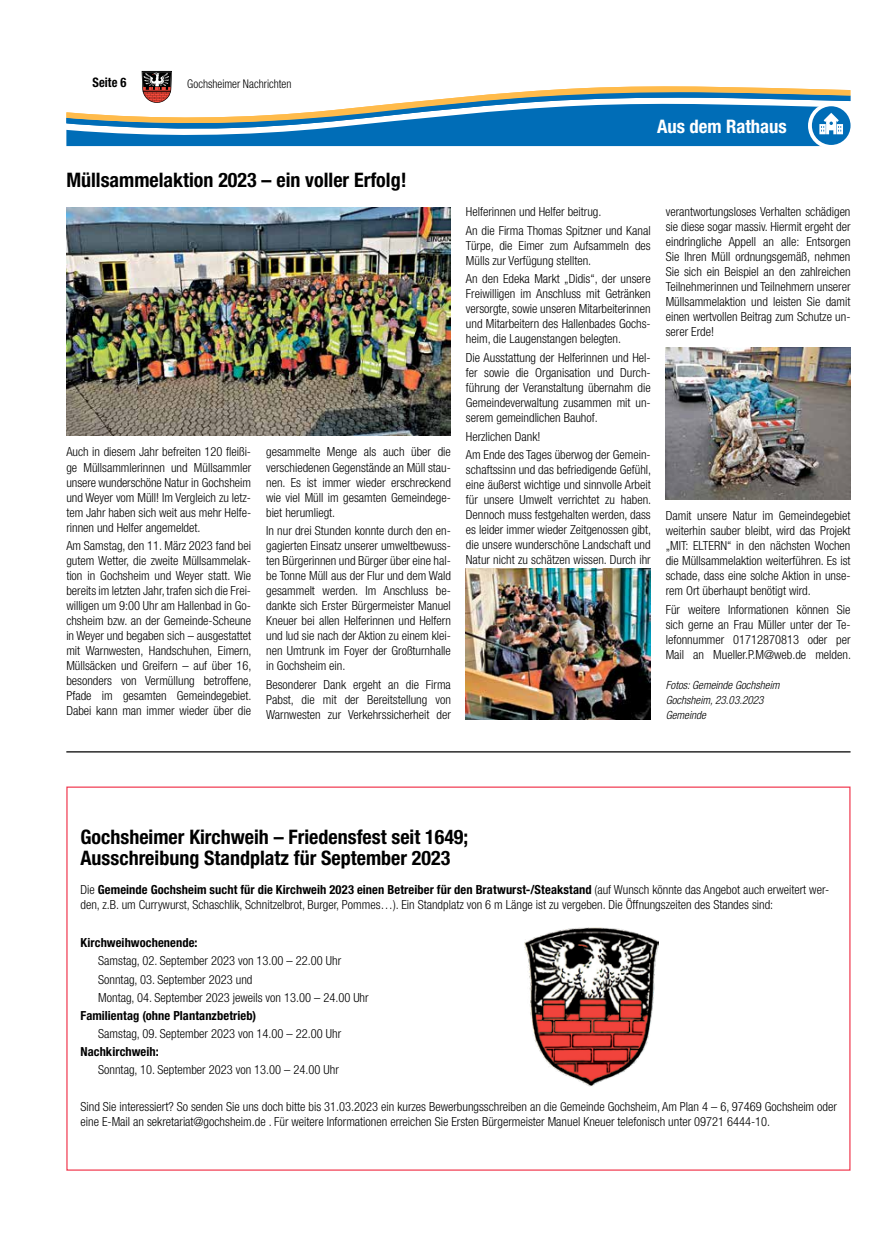
<style>
.page{position:relative;width:886px;height:1241px;background:#fff}
.page>*{position:absolute;margin:0;border:0;box-sizing:border-box;transform-origin:0 0}
.t1{font:700 condensed 20px/21.2px "Helvetica Neue LT Std";color:#000}
.t2{font:700 condensed 18.62px "Helvetica Neue LT Std";color:#fff}
.t3{font:700 condensed 13.12px "Helvetica Neue LT Std";letter-spacing:.005em;color:#000;scale:.95 1}
.t4{font:300 condensed 12.5px/15px "Helvetica Neue LT Std";color:#000;text-align:justify}
.t5{font:700 condensed 12.5px "Helvetica Neue LT Std";letter-spacing:.005em;color:#000}
.t6{font:300 condensed 12px "Helvetica Neue LT Std";color:#000;scale:.95 1}
.t7{font:italic 300 condensed 11.25px/15px "Helvetica Neue LT Std";color:#000}
.s1{font-weight:700}
</style>
<div class="page">
<svg style="left:66px;top:71px;width:784px;height:75px"></svg>
<img style="left:66px;top:208px;width:385px;height:228px">
<img style="left:466px;top:569px;width:185px;height:150px">
<img style="left:666px;top:347px;width:184px;height:153px">
<hr style="left:66px;top:751px;width:784px;height:1px;background:#000">
<img style="left:524px;top:927px;width:134px;height:159px">
<p class="t3" style="left:92px;top:75px;width:37px">Seite 6</p>
<p class="t6" style="left:187px;top:77px;width:111px">Gochsheimer Nachrichten</p>
<h2 class="t2" style="left:657px;top:115px;width:131px">Aus dem Rathaus</h2>
<h1 class="t1" style="left:66px;top:169px;width:342px">Müllsammelaktion 2023 – ein voller Erfolg!</h1>
<p class="t4" style="left:66px;top:444px;width:186px">Auch in diesem Jahr befreiten 120 fleißi&shy;ge Müllsammlerinnen und Müllsammler unsere wunderschöne Natur in Gochsheim und Weyer vom Müll! Im Vergleich zu letz&shy;tem Jahr haben sich weit aus mehr Helfe&shy;rinnen und Helfer angemeldet.</p>
<p class="t4" style="left:66px;top:538px;width:187px">Am Samstag, den 11. März 2023 fand bei gutem Wetter, die zweite Müllsammelak&shy;tion in Gochsheim und Weyer statt. Wie bereits im letzten Jahr, trafen sich die Frei&shy;willigen um 9:00 Uhr am Hallenbad in Go&shy;chsheim bzw. an der Gemeinde-Scheune in Weyer und begaben sich – ausgestattet mit Warnwesten, Handschuhen, Eimern, Müllsäcken und Greifern – auf über 16, besonders von Vermüllung betroffene, Pfade im gesamten Gemeindegebiet.<br>Dabei kann man immer wieder über die</p>
<p class="t4" style="left:266px;top:444px;width:186px">gesammelte Menge als auch über die verschiedenen Gegenstände an Müll stau&shy;nen. Es ist immer wieder erschreckend wie viel Müll im gesamten Gemeindege&shy;biet herumliegt.</p>
<p class="t4" style="left:266px;top:523px;width:186px">In nur drei Stunden konnte durch den en&shy;gagierten Einsatz unserer umweltbewuss&shy;ten Bürgerinnen und Bürger über eine hal&shy;be Tonne Müll aus der Flur und dem Wald gesammelt werden. Im Anschluss be&shy;dankte sich Erster Bürgermeister Manuel Kneuer bei allen Helferinnen und Helfern und lud sie nach der Aktion zu einem klei&shy;nen Umtrunk im Foyer der Großturnhalle in Gochsheim ein.</p>
<p class="t4" style="left:266px;top:676px;width:186px">Besonderer Dank ergeht an die Firma Pabst, die mit der Bereitstellung von Warnwesten zur Verkehrssicherheit der</p>
<p class="t4" style="left:466px;top:202px;width:186px;line-height:18.5px">Helferinnen und Helfer beitrug.<br>An die Firma Thomas Spitzner und Kanal</p>
<p class="t4" style="left:466px;top:238px;width:186px">Türpe, die Eimer zum Aufsammeln des<br>Mülls zur Verfügung stellten.</p>
<p class="t4" style="left:466px;top:271px;width:186px">An den Edeka Markt „Didis“, der unsere Freiwilligen im Anschluss mit Getränken versorgte, sowie unseren Mitarbeiterinnen und Mitarbeitern des Hallenbades Gochs&shy;heim, die Laugenstangen belegten.</p>
<p class="t4" style="left:466px;top:350px;width:186px">Die Ausstattung der Helferinnen und Hel&shy;fer sowie die Organisation und Durch&shy;führung der Veranstaltung übernahm die Gemeindeverwaltung zusammen mit un&shy;serem gemeindlichen Bauhof.</p>
<p class="t4" style="left:466px;top:427px;width:186px;line-height:18.5px">Herzlichen Dank!<br>Am Ende des Tages überwog der Gemein-</p>
<p class="t4" style="left:466px;top:462px;width:187px">schaftssinn und das befriedigende Gefühl, eine äußerst wichtige und sinnvolle Arbeit für unsere Umwelt verrichtet zu haben.<br>Dennoch muss festgehalten werden, dass es leider immer wieder Zeitgenossen gibt, die unsere wunderschöne Landschaft und Natur nicht zu schätzen wissen. Durch ihr</p>
<p class="t4" style="left:666px;top:204px;width:186px">verantwortungsloses Verhalten schädigen sie diese sogar massiv. Hiermit ergeht der eindringliche Appell an alle: Entsorgen Sie Ihren Müll ordnungsgemäß, nehmen Sie sich ein Beispiel an den zahlreichen Teilnehmerinnen und Teilnehmern unserer Müllsammelaktion und leisten Sie damit einen wertvollen Beitrag zum Schutze un&shy;serer Erde!</p>
<p class="t4" style="left:666px;top:508px;width:186px">Damit unsere Natur im Gemeindegebiet weiterhin sauber bleibt, wird das Projekt „MIT: ELTERN“ in den nächsten Wochen die Müllsammelaktion weiterführen. Es ist schade, dass eine solche Aktion in unse&shy;rem Ort überhaupt benötigt wird.</p>
<p class="t4" style="left:666px;top:601px;width:187px">Für weitere Informationen können Sie sich gerne an Frau Müller unter der Te&shy;lefonnummer 01712870813 oder per Mail an Mueller.P.M@web.de melden.</p>
<p class="t7" style="left:666px;top:677px;width:115px">Fotos: Gemeinde Gochsheim<br>Gochsheim, 23.03.2023<br>Gemeinde</p>
<h1 class="t1" style="left:81px;top:825px;width:389px">Gochsheimer Kirchweih – Friedensfest seit 1649;<br>Ausschreibung Standplatz für September 2023</h1>
<p class="t4" style="left:81px;top:882px;width:750px">Die <span class="s1">Gemeinde Gochsheim sucht für die Kirchweih 2023 einen Betreiber für den Bratwurst-/Steakstand</span> (auf Wunsch könnte das Angebot auch erweitert wer&shy;den, z.B. um Currywurst, Schaschlik, Schnitzelbrot, Burger, Pommes…). Ein Standplatz von 6 m Länge ist zu vergeben. Die Öffnungszeiten des Standes sind:</p>
<p class="t5" style="left:81px;top:934px;width:119px">Kirchweihwochenende:</p>
<p class="t4" style="left:98px;top:951px;width:272px;line-height:18.5px;text-align:left">Samstag, 02. September 2023 von 13.00 – 22.00 Uhr<br>Sonntag, 03. September 2023 und<br>Montag, 04. September 2023 jeweils von 13.00 – 24.00 Uhr</p>
<p class="t5" style="left:81px;top:1007px;width:177px">Familientag (ohne Plantanzbetrieb)</p>
<p class="t4" style="left:98px;top:1026px;width:244px">Samstag, 09. September 2023 von 14.00 – 22.00 Uhr</p>
<p class="t5" style="left:81px;top:1043px;width:80px">Nachkirchweih:</p>
<p class="t4" style="left:98px;top:1061px;width:242px">Sonntag, 10. September 2023 von 13.00 – 24.00 Uhr</p>
<p class="t4" style="left:81px;top:1099px;width:758px">Sind Sie interessiert? So senden Sie uns doch bitte bis 31.03.2023 ein kurzes Bewerbungsschreiben an die Gemeinde Gochsheim, Am Plan 4 – 6, 97469 Gochsheim oder eine E-Mail an sekretariat@gochsheim.de . Für weitere Informationen erreichen Sie Ersten Bürgermeister Manuel Kneuer telefonisch unter 09721 6444-10.</p>
</div>
